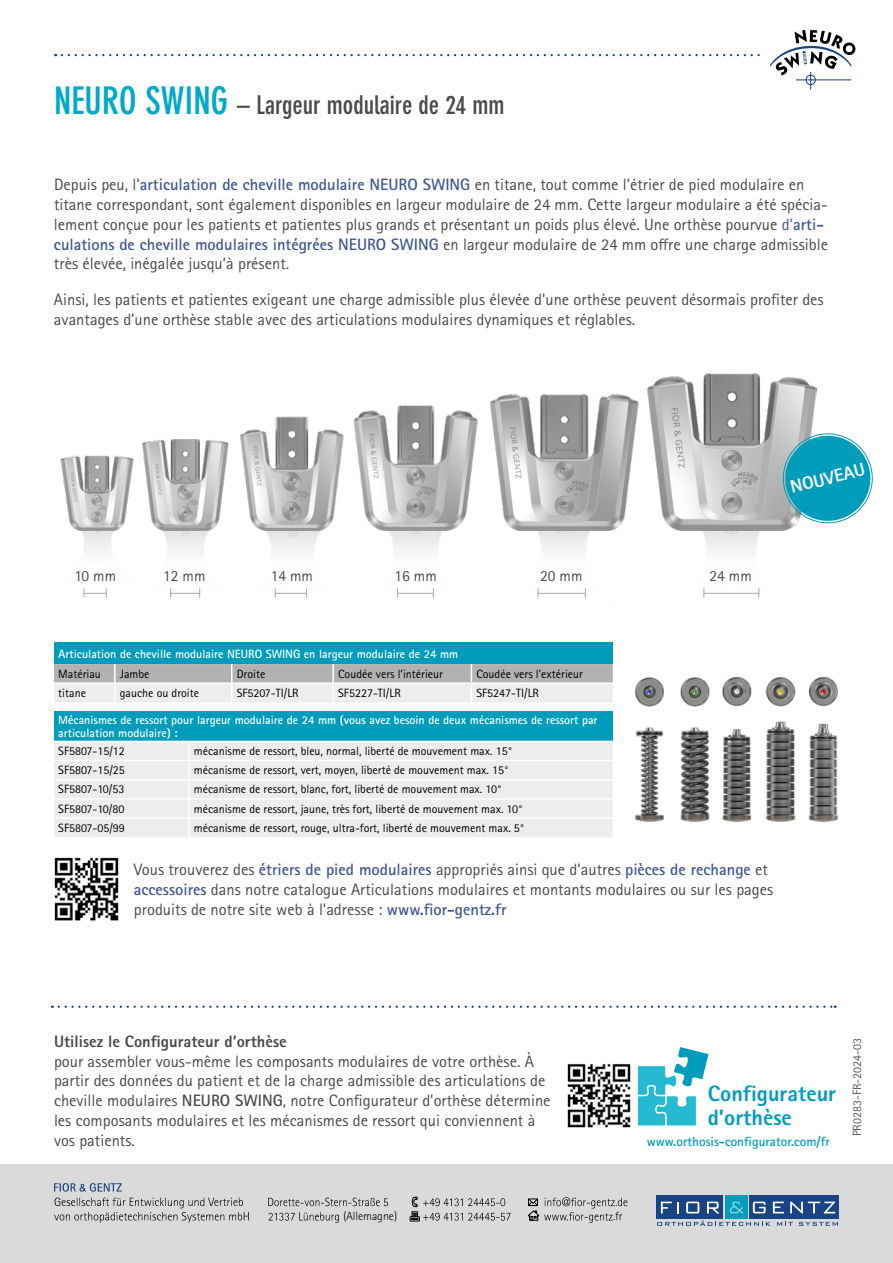
<style>
.page{position:relative;width:893px;height:1263px;background:#fff}
.page>*{position:absolute;margin:0;border:0;box-sizing:border-box;transform-origin:0 0}
.t1{font:700 condensed 25.5px "DIN Neuzeit Grotesk Std";color:#4a4a49}
.t2{font:800 22.2px/23.9px "Rotis Sans Serif";color:#009cbc}
.t3{font:800 18px "Rotis Sans Serif Pro";color:#fff}
.t4{font:16.5px/19.8px "Rotis Sans Serif Pro";color:#4a4a49}
.t5{font:800 16.5px "Rotis Sans Serif Pro";color:#4a4a49}
.t6{font:15.45px "Rotis Sans Serif Pro";color:#4a4a49}
.t7{font:700 13.2px "Rotis Sans Serif Pro";color:#009cbc}
.t8{font:12px "Rotis Sans Serif Pro";color:#000}
.t9{font:700 12px/13.5px "Rotis Sans Serif Pro";color:#fff}
.t10{font:12px "Rotis Sans Serif Pro";color:#575756}
.t11{font:300 11.85px "Rotis Sans Serif Pro";color:#000}
.s1{font-size:37.5px;color:#00aac8}
.s2{font-weight:700;color:#405793}
.s3{color:#405793}
.s4{font-weight:700}
</style>
<div class="page">
<div style="left:0;top:1164px;width:893px;height:99px;background:#dadada"></div>
<div style="left:725px;top:1196px;width:23px;height:23px;background:#009cbc"></div>
<div style="left:750px;top:1196px;width:89px;height:23px;background:#194383"></div>
<div style="left:656px;top:1196px;width:67px;height:23px;background:#194383"></div>
<svg style="left:657px;top:1220px;width:114px;height:6px"></svg>
<svg style="left:777px;top:1222px;width:16px;height:4px"></svg>
<svg style="left:799px;top:1222px;width:39px;height:4px"></svg>
<svg style="left:730px;top:1201px;width:14px;height:12px"></svg>
<svg style="left:753px;top:1201px;width:13px;height:12px"></svg>
<svg style="left:773px;top:1201px;width:11px;height:12px"></svg>
<svg style="left:790px;top:1201px;width:45px;height:12px"></svg>
<svg style="left:661px;top:1201px;width:18px;height:12px"></svg>
<svg style="left:686px;top:1201px;width:13px;height:12px"></svg>
<svg style="left:707px;top:1201px;width:12px;height:12px"></svg>
<svg style="left:410px;top:1197px;width:101px;height:24px"></svg>
<svg style="left:54px;top:1183px;width:195px;height:40px"></svg>
<svg style="left:269px;top:1212px;width:70px;height:11px"></svg>
<svg style="left:268px;top:1198px;width:120px;height:8px"></svg>
<svg style="left:528px;top:1197px;width:99px;height:26px"></svg>
<svg style="left:59px;top:1005px;width:777px;height:3px"></svg>
<svg style="left:62px;top:30px;width:794px;height:60px"></svg>
<img style="left:635px;top:676px;width:203px;height:146px">
<img style="left:60px;top:373px;width:756px;height:157px">
<hr style="left:397px;top:593px;width:36px;height:1px;background:#a8a8a7">
<hr style="left:275px;top:593px;width:32px;height:1px;background:#a8a8a7">
<hr style="left:170px;top:593px;width:30px;height:1px;background:#a8a8a7">
<svg style="left:84px;top:588px;width:23px;height:10px"></svg>
<hr style="left:538px;top:593px;width:47px;height:1px;background:#a8a8a7">
<hr style="left:704px;top:593px;width:55px;height:1px;background:#a8a8a7">
<svg style="left:780px;top:431px;width:93px;height:95px"></svg>
<div style="left:54px;top:711px;width:559px;height:30px;background:#009cbc"></div>
<div style="left:54px;top:742px;width:559px;height:95px;background:#ededed"></div>
<hr style="left:54px;top:760px;width:135px;height:1px;background:#fff">
<hr style="left:189px;top:760px;width:424px;height:1px;background:#fff">
<hr style="left:54px;top:779px;width:135px;height:1px;background:#fff">
<hr style="left:189px;top:779px;width:424px;height:1px;background:#fff">
<hr style="left:54px;top:798px;width:135px;height:1px;background:#fff">
<hr style="left:189px;top:798px;width:424px;height:1px;background:#fff">
<hr style="left:54px;top:817px;width:135px;height:2px;background:#fff">
<hr style="left:189px;top:817px;width:424px;height:2px;background:#fff">
<svg style="left:188px;top:742px;width:2px;height:95px"></svg>
<div style="left:54px;top:643px;width:559px;height:21px;background:#009cbc"></div>
<svg style="left:54px;top:664px;width:559px;height:38px;background:#d2d1d1"></svg>
<svg style="left:638px;top:1047px;width:70px;height:78px"></svg>
<img style="left:567px;top:1064px;width:64px;height:64px">
<img style="left:54px;top:857px;width:65px;height:64px">
<h1 class="t1" style="left:54px;top:90px;width:452px"><span class="s1">NEURO SWING</span> – Largeur modulaire de 24 mm</h1>
<p class="t4" style="left:54px;top:175px;width:775px">Depuis peu, l'<span class="s2">articulation de cheville modulaire NEURO SWING</span> en titane, tout comme l’étrier de pied modulaire en titane correspondant, sont également disponibles en largeur modulaire de 24 mm. Cette largeur modulaire a été spécia&shy;lement conçue pour les patients et patientes plus grands et présentant un poids plus élevé. Une orthèse pourvue <span class="s3">d’</span><span class="s2">arti&shy;culations de cheville modulaires intégrées NEURO SWING</span> en largeur modulaire de 24 mm offre une charge admissible très élevée, inégalée jusqu’à présent.</p>
<p class="t4" style="left:54px;top:290px;width:771px">Ainsi, les patients et patientes exigeant une charge admissible plus élevée d'une orthèse peuvent désormais profiter des avantages d'une orthèse stable avec des articulations modulaires dynamiques et réglables.</p>
<p class="t3" style="left:788px;top:476px;width:78px;rotate:-14deg">NOUVEAU</p>
<p class="t6" style="left:74px;top:567px;width:43px">10 mm</p>
<p class="t6" style="left:163px;top:567px;width:44px">12 mm</p>
<p class="t6" style="left:271px;top:567px;width:44px">14 mm</p>
<p class="t6" style="left:394px;top:567px;width:44px">16 mm</p>
<p class="t6" style="left:540px;top:567px;width:44px">20 mm</p>
<p class="t6" style="left:709px;top:567px;width:44px">24 mm</p>
<p class="t9" style="left:58px;top:647px;width:402px">Articulation de cheville modulaire NEURO SWING en largeur modulaire de 24 mm</p>
<p class="t8" style="left:58px;top:667px;width:44px">Matériau</p>
<p class="t8" style="left:120px;top:667px;width:31px">Jambe</p>
<p class="t8" style="left:237px;top:667px;width:30px">Droite</p>
<p class="t8" style="left:338px;top:667px;width:106px">Coudée vers l’intérieur</p>
<p class="t8" style="left:476px;top:667px;width:108px">Coudée vers l’extérieur</p>
<p class="t8" style="left:58px;top:686px;width:29px">titane</p>
<p class="t8" style="left:120px;top:686px;width:81px">gauche ou droite</p>
<p class="t8" style="left:237px;top:686px;width:63px">SF5207-TI/LR</p>
<p class="t8" style="left:338px;top:686px;width:64px">SF5227-TI/LR</p>
<p class="t8" style="left:476px;top:686px;width:64px">SF5247-TI/LR</p>
<p class="t9" style="left:58px;top:713px;width:541px">Mécanismes de ressort pour largeur modulaire de 24 mm (vous avez besoin de deux mécanismes de ressort par articulation modulaire) :</p>
<p class="t8" style="left:58px;top:744px;width:68px">SF5807-15/12</p>
<p class="t8" style="left:194px;top:744px;width:320px">mécanisme de ressort, bleu, normal, liberté de mouvement max. 15°</p>
<p class="t8" style="left:58px;top:763px;width:68px">SF5807-15/25</p>
<p class="t8" style="left:194px;top:763px;width:317px">mécanisme de ressort, vert, moyen, liberté de mouvement max. 15°</p>
<p class="t8" style="left:58px;top:782px;width:68px">SF5807-10/53</p>
<p class="t8" style="left:194px;top:782px;width:310px">mécanisme de ressort, blanc, fort, liberté de mouvement max. 10°</p>
<p class="t8" style="left:58px;top:801px;width:68px">SF5807-10/80</p>
<p class="t8" style="left:194px;top:801px;width:331px">mécanisme de ressort, jaune, très fort, liberté de mouvement max. 10°</p>
<p class="t8" style="left:58px;top:821px;width:68px">SF5807-05/99</p>
<p class="t8" style="left:194px;top:821px;width:332px">mécanisme de ressort, rouge, ultra-fort, liberté de mouvement max. 5°</p>
<p class="t4" style="left:134px;top:860px;width:641px">Vous trouverez des <span class="s2">étriers de pied modulaires</span> appropriés ainsi que d'autres <span class="s2">pièces de rechange</span> et <span class="s2">accessoires</span> dans notre catalogue Articulations modulaires et montants modulaires ou sur les pages produits de notre site web à l'adresse : <span class="s2">www.fior-gentz.fr</span></p>
<p class="t5" style="left:54px;top:1030px;width:234px">Utilisez le Configurateur d’orthèse</p>
<p class="t4" style="left:54px;top:1051px;width:498px">pour assembler vous-même les composants modulaires de votre orthèse. À partir des données du patient et de la charge admissible des articulations de cheville modulaires <span class="s4">NEURO SWING</span>, notre Configurateur d’orthèse détermine les composants modulaires et les mécanismes de ressort qui conviennent à vos patients.</p>
<p class="t11" style="left:343px;top:1210px;width:55px">(Allemagne)</p>
<p class="t11" style="left:613px;top:1210px;width:11px">.fr</p>
<h2 class="t2" style="left:708px;top:1082px;width:130px">Configurateur d’orthèse</h2>
<p class="t7" style="left:647px;top:1133px;width:185px">www.orthosis-configurator.com/fr</p>
<p class="t10" style="left:850px;top:1136px;width:99px;rotate:-90deg">PR0283-FR-2024-03</p>
</div>
